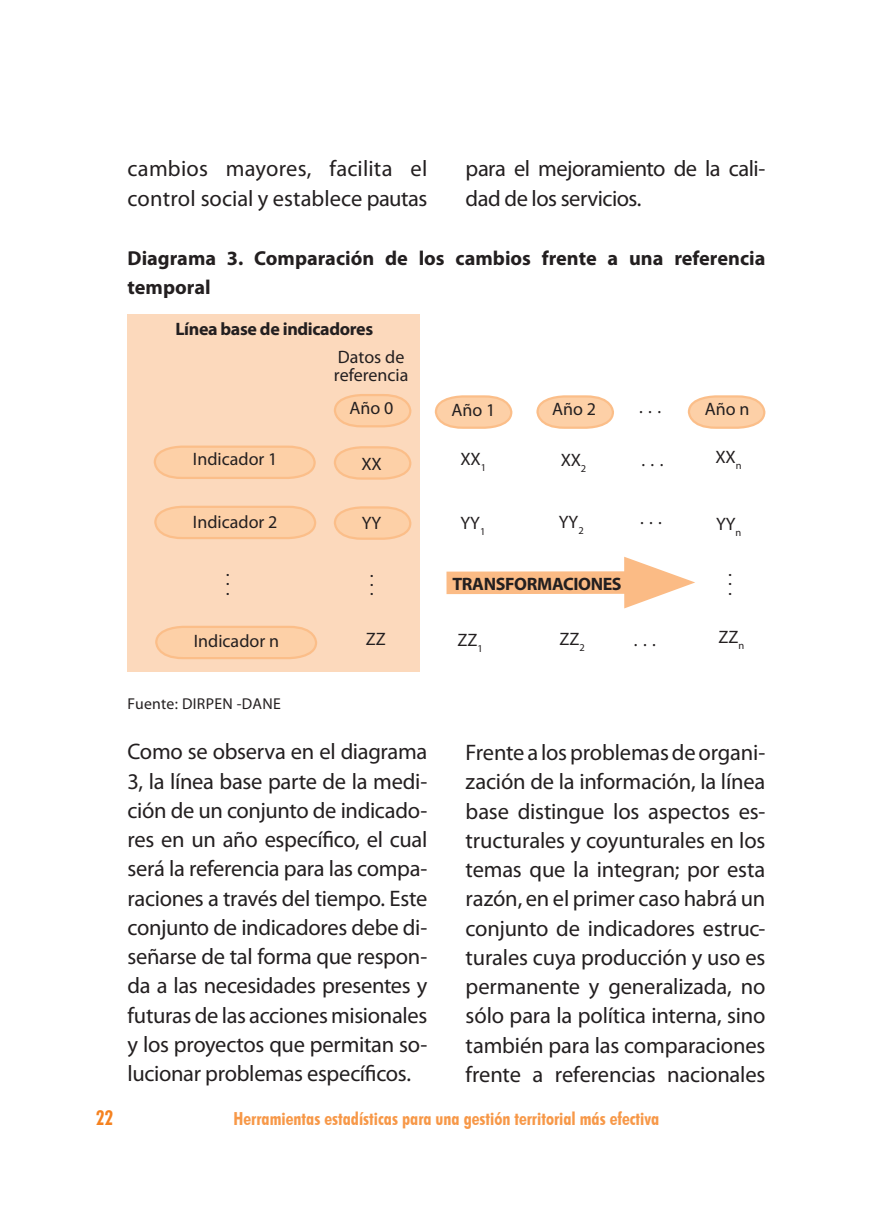
<style>
.page{position:relative;width:893px;height:1212px;background:#fff}
.page>*{position:absolute;margin:0;border:0;box-sizing:border-box;transform-origin:0 0}
.t1{font:22.5px/29.2px "Myriad Pro";letter-spacing:-.01em;color:#231f20}
.t2{font:700 20.25px/29.2px "Myriad Pro";color:#231f20}
.t3{font:700 condensed 20.25px "Futura BT";color:#f58220}
.t4{font:18px "Myriad Pro";color:#231f20}
.t5{font:700 condensed 18px "Futura BT";color:#f79848}
.t6{font:700 18px/28.8px "Myriad Pro";letter-spacing:-.02em;color:#231f20}
.t7{font:15.75px "Myriad Pro";letter-spacing:.02em;color:#231f20}
.s1{font-weight:400}
</style>
<div class="page">
<div style="left:128px;top:314px;width:292px;height:358px;background:#fcd9bc"></div>
<svg style="left:153px;top:445px;width:163px;height:34px;background:#fccea4"></svg>
<svg style="left:154px;top:505px;width:163px;height:35px;background:#fccea5"></svg>
<svg style="left:334px;top:446px;width:78px;height:34px;background:#fccea5"></svg>
<svg style="left:334px;top:394px;width:78px;height:34px"></svg>
<svg style="left:334px;top:506px;width:78px;height:34px;background:#fccea5"></svg>
<svg style="left:434px;top:395px;width:79px;height:34px"></svg>
<svg style="left:536px;top:395px;width:78px;height:34px;background:#fcd4b0"></svg>
<svg style="left:687px;top:395px;width:79px;height:34px"></svg>
<div style="left:446px;top:571px;width:207px;height:23px;background:#fbbb85"></div>
<svg style="left:624px;top:557px;width:71px;height:51px"></svg>
<svg style="left:155px;top:625px;width:162px;height:35px;background:#fccea5"></svg>
<p class="t1" style="left:128px;top:154px;width:301px">cambios mayores, facilita el control social y establece pautas</p>
<p class="t2" style="left:128px;top:243px;width:639px">Diagrama 3. Comparación de los cambios frente a una referencia temporal</p>
<p class="t1" style="left:466px;top:154px;width:301px">para el mejoramiento de la cali&shy;dad de los servicios.</p>
<p class="t6" style="left:338px;top:314px;width:68px;text-indent:-163px">Línea base de indicadores<br><span class="s1">Datos de</span></p>
<p class="t4" style="left:334px;top:364px;width:76px">referencia</p>
<p class="t4" style="left:193px;top:448px;width:86px">Indicador 1</p>
<p class="t4" style="left:193px;top:510px;width:86px">Indicador 2</p>
<p class="t4" style="left:350px;top:397px;width:45px">Año 0</p>
<p class="t4" style="left:452px;top:398px;width:45px">Año 1</p>
<p class="t4" style="left:552px;top:398px;width:45px">Año 2</p>
<p class="t4" style="left:705px;top:398px;width:46px">Año n</p>
<p class="t4" style="left:639px;top:396px;width:23px">...</p>
<p class="t4" style="left:361px;top:452px;width:22px">XX</p>
<p class="t4" style="left:362px;top:512px;width:21px">YY</p>
<p class="t4" style="left:460px;top:448px;width:27px">XX<sub>1</sub></p>
<p class="t4" style="left:561px;top:449px;width:27px">XX<sub>2</sub></p>
<p class="t4" style="left:715px;top:446px;width:28px">XX<sub>n</sub></p>
<p class="t4" style="left:641px;top:449px;width:23px">...</p>
<p class="t4" style="left:460px;top:512px;width:26px">YY<sub>1</sub></p>
<p class="t4" style="left:559px;top:511px;width:26px">YY<sub>2</sub></p>
<p class="t4" style="left:716px;top:512px;width:27px">YY<sub>n</sub></p>
<p class="t4" style="left:640px;top:507px;width:23px">...</p>
<p class="t4" style="left:212px;top:596px;width:23px;rotate:-90deg">...</p>
<p class="t4" style="left:356px;top:596px;width:23px;rotate:-90deg">...</p>
<p class="t4" style="left:714px;top:595px;width:23px;rotate:-90deg">...</p>
<p class="t6" style="left:452px;top:569px;width:171px">TRANSFORMACIONES</p>
<p class="t4" style="left:194px;top:629px;width:87px">Indicador n</p>
<p class="t4" style="left:366px;top:628px;width:21px">ZZ</p>
<p class="t4" style="left:457px;top:629px;width:27px">ZZ<sub>1</sub></p>
<p class="t4" style="left:559px;top:628px;width:27px">ZZ<sub>2</sub></p>
<p class="t4" style="left:718px;top:626px;width:27px">ZZ<sub>n</sub></p>
<p class="t4" style="left:634px;top:629px;width:23px">...</p>
<p class="t7" style="left:128px;top:694px;width:155px">Fuente: DIRPEN -DANE</p>
<p class="t1" style="left:128px;top:737px;width:301px;text-align:justify">Como se observa en el diagrama 3, la línea base parte de la medi&shy;ción de un conjunto de indicado&shy;res en un año específico, el cual será la referencia para las compa&shy;raciones a través del tiempo. Este conjunto de indicadores debe di&shy;señarse de tal forma que respon&shy;da a las necesidades presentes y futuras de las acciones misionales y los proyectos que permitan so&shy;lucionar problemas específicos.</p>
<p class="t1" style="left:466px;top:737px;width:301px;text-align:justify">Frente a los problemas de organi&shy;zación de la información, la línea base distingue los aspectos es&shy;tructurales y coyunturales en los temas que la integran; por esta razón, en el primer caso habrá un conjunto de indicadores estruc&shy;turales cuya producción y uso es permanente y generalizada, no sólo para la política interna, sino también para las comparaciones frente a referencias nacionales</p>
<p class="t3" style="left:96px;top:1106px;width:19px">22</p>
<p class="t5" style="left:234px;top:1107px;width:427px">Herramientas estadísticas para una gestión territorial más efectiva</p>
</div>
